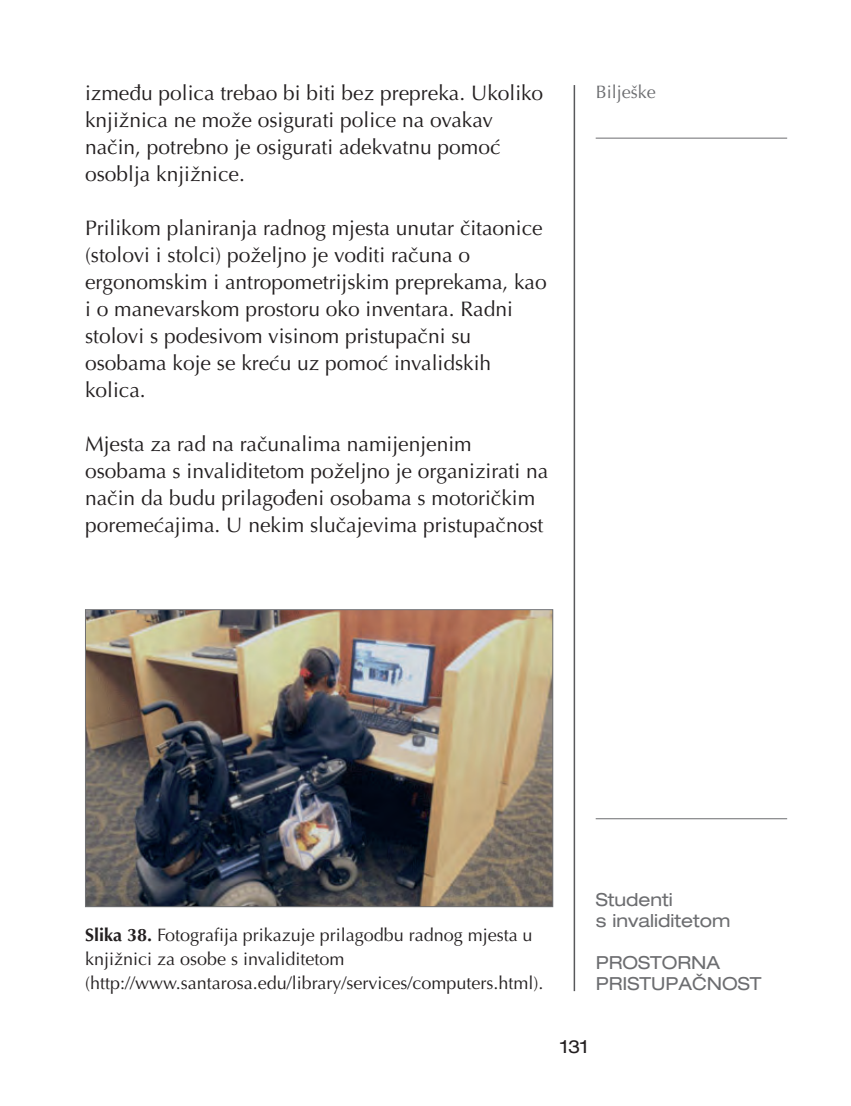
<style>
.page{position:relative;width:851px;height:1106px;background:#fff}
.page>*{position:absolute;margin:0;border:0;box-sizing:border-box;transform-origin:0 0}
.t1{font:21px/27px "Optima HRX";color:#231f20}
.t2{font:18px/24px "Optima HRX";color:#231f20}
.t3{font:18px/21px "Helvetica Neue Extended HRX";color:#6c6d70}
.t4{font:18px "Optima HRX";color:#6c6d70}
.t5{font:18px "Helvetica Neue Extended HRX";color:#231f20}
.s1{font-weight:700}
</style>
<div class="page">
<img style="left:87px;top:611px;width:464px;height:294px">
<div style="left:85px;top:609px;width:468px;height:298px;border:1px solid #6f7073"></div>
<hr style="left:595px;top:818px;width:192px;height:1px;background:#6c6d70">
<hr style="left:595px;top:138px;width:192px;height:1px;background:#6c6d70">
<hr style="left:573px;top:85px;width:2px;height:906px;background:#57585a">
<p class="t1" style="left:85px;top:81px;width:459px">između polica trebao bi biti bez prepreka. Ukoliko knjižnica ne može osigurati police na ovakav način, potrebno je osigurati adekvatnu pomoć osoblja knjižnice.</p>
<p class="t1" style="left:85px;top:216px;width:463px">Prilikom planiranja radnog mjesta unutar čitaonice (stolovi i stolci) poželjno je voditi računa o ergonomskim i antropometrijskim preprekama, kao i o manevarskom prostoru oko inventara. Radni stolovi s podesivom visinom pristupačni su osobama koje se kreću uz pomoć invalidskih kolica.</p>
<p class="t1" style="left:85px;top:432px;width:464px">Mjesta za rad na računalima namijenjenim osobama s invaliditetom poželjno je organizirati na način da budu prilagođeni osobama s motoričkim poremećajima. U nekim slučajevima pristupačnost</p>
<p class="t4" style="left:595px;top:84px;width:61px">Bilješke</p>
<p class="t2" style="left:85px;top:924px;width:459px"><span class="s1">Slika 38.</span> Fotografija prikazuje prilagodbu radnog mjesta u knjižnici za osobe s invaliditetom (http://www.santarosa.edu/library/services/computers.html).</p>
<p class="t3" style="left:595px;top:891px;width:136px">Studenti<br>s invaliditetom</p>
<p class="t3" style="left:595px;top:954px;width:167px">PROSTORNA<br>PRISTUPAČNOST</p>
<p class="t5" style="left:560px;top:1040px;width:29px">131</p>
</div>
